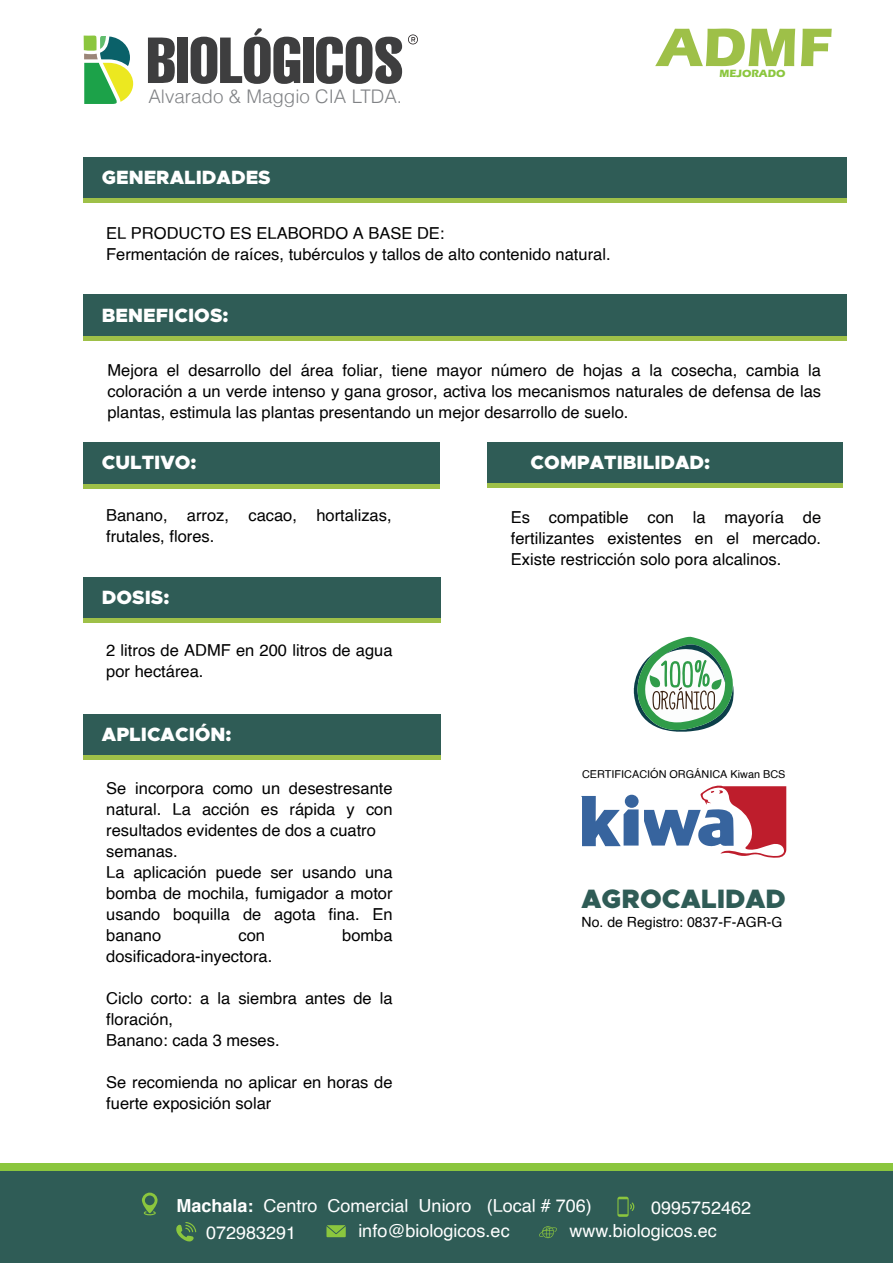
<style>
.page{position:relative;width:893px;height:1263px;background:#fff}
.page>*{position:absolute;margin:0;border:0;box-sizing:border-box;transform-origin:0 0}
.t1{font:700 56.1px "Eras ITC";color:#9ec048}
.t2{font:900 26.7px "Metropolis";color:#2f5c56}
.t3{font:900 19.35px "Metropolis";color:#fff}
.t4{font:300 18.75px "Helvetica";color:#808285}
.t5{font:18px "Helvetica";color:#fff}
.t6{font:16.5px/21px "Helvetica";color:#000001}
.t7{font:14.1px "Helvetica";color:#000001}
.t8{font:10.8px "Helvetica";color:#000001}
.t9{font:700 10.8px "Eras ITC";color:#8bc63e}
.s1{font-weight:700}
</style>
<div class="page">
<div style="left:84px;top:157px;width:763px;height:43px;background:#2f5c56"></div>
<div style="left:84px;top:294px;width:763px;height:43px;background:#2f5c56"></div>
<div style="left:84px;top:442px;width:356px;height:43px;background:#2f5c56"></div>
<div style="left:488px;top:442px;width:355px;height:42px;background:#2f5c56"></div>
<div style="left:83px;top:577px;width:357px;height:43px;background:#2f5c56"></div>
<svg style="left:148px;top:38px;width:27px;height:45px"></svg>
<div style="left:177px;top:38px;width:11px;height:45px;background:#3e3e3f"></div>
<svg style="left:191px;top:28px;width:109px;height:56px"></svg>
<div style="left:303px;top:38px;width:10px;height:45px;background:#3e3e3f"></div>
<svg style="left:316px;top:37px;width:86px;height:47px"></svg>
<svg style="left:408px;top:34px;width:10px;height:10px"></svg>
<svg style="left:84px;top:36px;width:49px;height:68px"></svg>
<hr style="left:84px;top:199px;width:763px;height:4px;background:#9ec048">
<hr style="left:84px;top:336px;width:763px;height:4px;background:#9ec048">
<hr style="left:84px;top:484px;width:356px;height:4px;background:#9ec048">
<div style="left:488px;top:483px;width:355px;height:5px;background:#9ec048"></div>
<div style="left:83px;top:618px;width:357px;height:5px;background:#9ec048"></div>
<div style="left:83px;top:714px;width:357px;height:43px;background:#2f5c56"></div>
<div style="left:83px;top:755px;width:357px;height:5px;background:#9ec048"></div>
<div style="left:0;top:1163px;width:893px;height:8px;background:#8bc63e"></div>
<div style="left:0;top:1171px;width:893px;height:92px;background:#2f5c56"></div>
<svg style="left:142px;top:1192px;width:16px;height:23px"></svg>
<svg style="left:617px;top:1197px;width:17px;height:20px"></svg>
<svg style="left:176px;top:1222px;width:20px;height:19px"></svg>
<svg style="left:326px;top:1225px;width:20px;height:12px"></svg>
<svg style="left:539px;top:1226px;width:18px;height:12px"></svg>
<svg style="left:581px;top:785px;width:205px;height:73px"></svg>
<svg style="left:634px;top:637px;width:100px;height:95px"></svg>
<h1 class="t1" style="left:657px;top:15px;width:177px">ADMF</h1>
<p class="t4" style="left:148px;top:85px;width:255px">Alvarado &amp; Maggio CIA LTDA.</p>
<p class="t3" style="left:102px;top:165px;width:170px">GENERALIDADES</p>
<p class="t6" style="left:106px;top:223px;width:506px">EL PRODUCTO ES ELABORDO A BASE DE:<br>Fermentación de raíces, tubérculos y tallos de alto contenido natural.</p>
<p class="t3" style="left:102px;top:302px;width:128px">BENEFICIOS:</p>
<p class="t9" style="left:719px;top:67px;width:68px">MEJORADO</p>
<p class="t6" style="left:107px;top:360px;width:715px;text-align:justify">Mejora el desarrollo del área foliar, tiene mayor número de hojas a la cosecha, cambia la coloración a un verde intenso y gana grosor, activa los mecanismos naturales de defensa de las plantas, estimula las plantas presentando un mejor desarrollo de suelo.</p>
<p class="t3" style="left:102px;top:450px;width:96px">CULTIVO:</p>
<p class="t3" style="left:531px;top:450px;width:181px">COMPATIBILIDAD:</p>
<p class="t6" style="left:106px;top:505px;width:287px">Banano, arroz, cacao, hortalizas, frutales, flores.</p>
<p class="t3" style="left:102px;top:585px;width:69px">DOSIS:</p>
<p class="t6" style="left:106px;top:640px;width:288px">2 litros de ADMF en 200 litros de agua por hectárea.</p>
<p class="t3" style="left:102px;top:722px;width:131px">APLICACIÓN:</p>
<p class="t6" style="left:106px;top:778px;width:288px">Se incorpora como un desestresante natural. La acción es rápida y con resultados evidentes de dos a cuatro semanas.<br>La aplicación puede ser usando una bomba de mochila, fumigador a motor usando boquilla de agota fina. En banano</p>
<p class="t6" style="left:238px;top:925px;width:28px">con</p>
<p class="t6" style="left:342px;top:925px;width:52px">bomba</p>
<p class="t6" style="left:106px;top:946px;width:167px">dosificadora-inyectora.</p>
<p class="t6" style="left:106px;top:988px;width:288px">Ciclo corto: a la siembra antes de la floración,<br>Banano: cada 3 meses.</p>
<p class="t6" style="left:106px;top:1072px;width:288px">Se recomienda no aplicar en horas de fuerte exposición solar</p>
<p class="t6" style="left:511px;top:507px;width:312px;text-align:justify">Es compatible con la mayoría de fertilizantes existentes en el mercado.<br>Existe restricción solo pora alcalinos.</p>
<p class="t8" style="left:582px;top:765px;width:205px">CERTIFICACIÓN ORGÁNICA Kiwan BCS</p>
<h2 class="t2" style="left:582px;top:881px;width:206px">AGROCALIDAD</h2>
<p class="t7" style="left:582px;top:911px;width:202px">No. de Registro: 0837-F-AGR-G</p>
<p class="t5" style="left:177px;top:1192px;width:417px"><span class="s1">Machala:</span> Centro Comercial Unioro (Local # 706)</p>
<p class="t5" style="left:651px;top:1194px;width:102px">0995752462</p>
<p class="t5" style="left:206px;top:1219px;width:92px">072983291</p>
<p class="t5" style="left:358px;top:1217px;width:153px">info@biologicos.ec</p>
<p class="t5" style="left:570px;top:1217px;width:149px">www.biologicos.ec</p>
</div>
